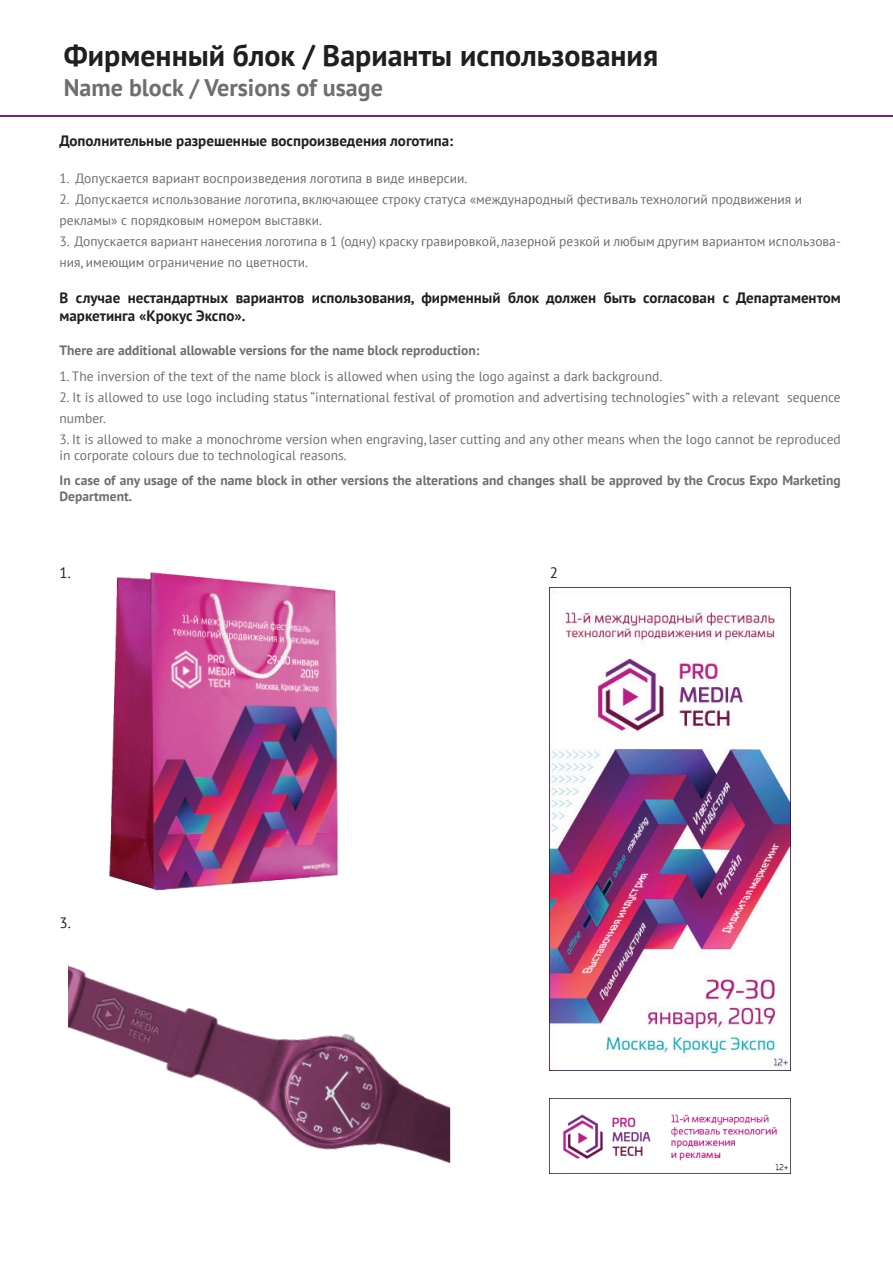
<style>
.page{position:relative;width:893px;height:1263px;background:#fff}
.page>*{position:absolute;margin:0;border:0;box-sizing:border-box;transform-origin:0 0}
.t1{font:700 30px "PT Sans";color:#211e1e}
.t2{font:700 24px "PT Sans";color:#6e6e70}
.t3{font:700 15px/18px "PT Sans";color:#211e1e}
.t4{font:15px "PT Sans";color:#231f20}
.t5{font:13.5px/21px "PT Sans";color:#6e6e70}
.t6{font:700 13.5px/16.2px "PT Sans";color:#6e6e70}
</style>
<div class="page">
<hr style="left:0;top:115px;width:893px;height:2px;background:#702878">
<img style="left:109px;top:572px;width:229px;height:319px">
<img style="left:549px;top:587px;width:242px;height:484px">
<img style="left:68px;top:965px;width:382px;height:199px">
<img style="left:550px;top:1098px;width:241px;height:75px">
<h1 class="t1" style="left:64px;top:36px;width:596px">Фирменный блок / Варианты использования</h1>
<h2 class="t2" style="left:64px;top:72px;width:321px">Name block / Versions of usage</h2>
<p class="t3" style="left:59px;top:131px;width:396px">Дополнительные разрешенные воспроизведения логотипа:</p>
<p class="t5" style="left:59px;top:168px;width:409px">1. Допускается вариант воспроизведения логотипа в виде инверсии.</p>
<p class="t5" style="left:59px;top:189px;width:744px">2. Допускается использование логотипа, включающее строку статуса «международный фестиваль технологий продвижения и рекламы» с порядковым номером выставки.</p>
<p class="t5" style="left:59px;top:231px;width:783px">3. Допускается вариант нанесения логотипа в 1 (одну) краску гравировкой, лазерной резкой и любым другим вариантом использова&shy;ния, имеющим ограничение по цветности.</p>
<p class="t3" style="left:59px;top:289px;width:783px">В случае нестандартных вариантов использования, фирменный блок должен быть согласован с Департаментом маркетинга «Крокус Экспо».</p>
<p class="t6" style="left:59px;top:342px;width:422px">There are additional allowable versions for the name block reproduction:</p>
<p class="t5" style="left:59px;top:365px;width:604px">1. The inversion of the text of the name block is allowed when using the logo against a dark background.</p>
<p class="t5" style="left:59px;top:386px;width:783px">2. It is allowed to use logo including status “international festival of promotion and advertising technologies” with a relevant sequence number.</p>
<p class="t5" style="left:59px;top:431px;width:783px;line-height:16.2px">3. It is allowed to make a monochrome version when engraving, laser cutting and any other means when the logo cannot be reproduced in corporate colours due to technological reasons.</p>
<p class="t6" style="left:59px;top:472px;width:783px">In case of any usage of the name block in other versions the alterations and changes shall be approved by the Crocus Expo Marketing<br>Department.</p>
<p class="t4" style="left:59px;top:563px;width:13px">1.</p>
<p class="t4" style="left:59px;top:913px;width:13px">3.</p>
<p class="t4" style="left:550px;top:563px;width:10px">2</p>
</div>
